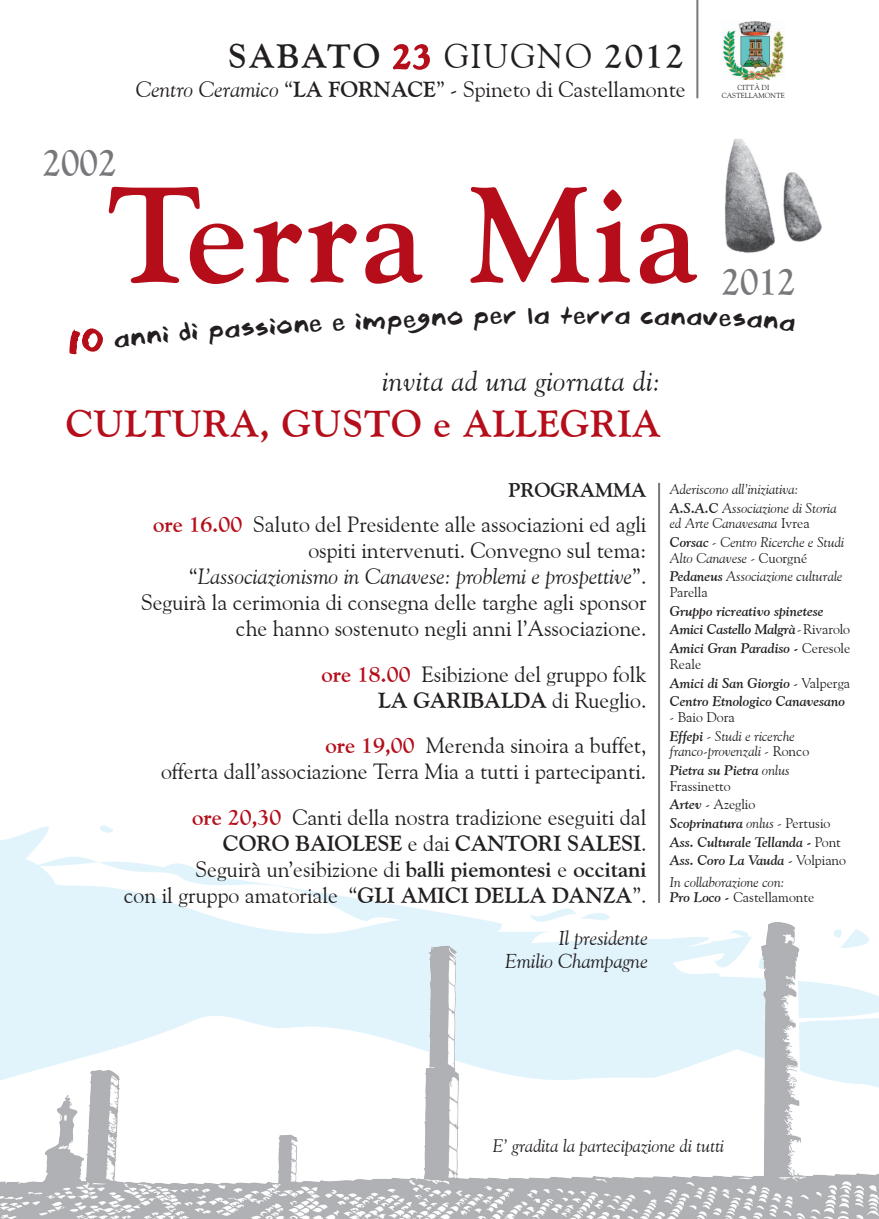
<style>
.page{position:relative;width:879px;height:1219px;background:#fff}
.page>*{position:absolute;margin:0;border:0;box-sizing:border-box;transform-origin:0 0}
.t1{font:700 135.5px "Goudy Old Style BT";letter-spacing:.03em;color:#b50e1a}
.t2{font:700 38.1px "Goudy Old Style BT";color:#76787b;scale:.9 1}
.t3{font:700 38px "Goudy Old Style BT";letter-spacing:.02em;color:#b50e1a}
.t4{font:700 34px "Goudy Old Style BT";letter-spacing:.06em;color:#231f20}
.t5{font:italic 28px "Goudy Old Style BT";letter-spacing:.02em;color:#231f20}
.t6{font:28px "Brook 23";letter-spacing:.06em;color:#231f20}
.t7{font:22px/26px "Goudy Old Style BT";color:#231f20;text-align:right}
.t8{font:italic 20px/23px "Goudy Old Style BT";color:#231f20;text-align:right}
.t9{font:700 20px "Goudy Old Style BT";color:#231f20}
.t10{font:italic 18px "Goudy Old Style BT";color:#231f20}
.t11{font:italic 14px/18.6px "Goudy Old Style BT";color:#231f20}
.t12{font:italic 700 14px/18.6px "Goudy Old Style BT";color:#231f20}
.t13{font:14px "Goudy Old Style BT";color:#231f20}
.t14{font:7.3px/8.7px "Goudy Old Style BT";color:#231f20;text-align:center}
.s1{color:#b50e1a}
.s2{font-weight:400}
.s3{font-style:italic}
.s4{font-weight:700}
.s5{font-weight:700;color:#b50e1a}
.s6{font-style:normal}
.s7{font-weight:400;font-style:normal}
</style>
<div class="page">
<svg style="left:0;top:799px;width:784px;height:124px"></svg>
<svg style="left:393px;top:44px;width:37px;height:26px"></svg>
<hr style="left:696px;top:0;width:2px;height:98px;background:#76787b">
<svg style="left:100px;top:822px;width:13px;height:13px"></svg>
<img style="left:724px;top:138px;width:98px;height:115px">
<svg style="left:529px;top:898px;width:81px;height:25px"></svg>
<img style="left:722px;top:22px;width:62px;height:58px">
<img style="left:0;top:923px;width:879px;height:296px">
<hr style="left:658px;top:483px;width:2px;height:420px;background:#76787b">
<svg style="left:69px;top:328px;width:34px;height:27px"></svg>
<h2 class="t2" style="left:43px;top:140px;width:84px">2002</h2>
<h3 class="t4" style="left:228px;top:36px;width:457px">SABATO <span class="s1">23</span> <span class="s2">GIUGNO</span> 2012</h3>
<p class="t7" style="left:136px;top:76px;width:551px"><span class="s3">Centro Ceramico</span> “<span class="s4">LA FORNACE</span>” - Spineto di Castellamonte</p>
<h1 class="t1" style="left:107px;top:151px;width:592px">Terra Mia</h1>
<p class="t6" style="left:255px;top:310px;width:148px;rotate:-3deg">sione e imp</p>
<p class="t6" style="left:528px;top:299px;width:88px">la terr</p>
<p class="t6" style="left:616px;top:298px;width:88px;rotate:1deg">a cana</p>
<p class="t5" style="left:382px;top:364px;width:280px">invita ad una giornata di:</p>
<h3 class="t3" style="left:66px;top:400px;width:596px">CULTURA, GUSTO e ALLEGRIA</h3>
<p class="t14" style="left:722px;top:83px;width:65px">CITTÀ DI<br>CASTELLAMONTE</p>
<h2 class="t2" style="left:721px;top:259px;width:84px">2012</h2>
<p class="t9" style="left:508px;top:478px;width:140px">PROGRAMMA</p>
<p class="t7" style="left:141px;top:511px;width:507px"><span class="s5">ore 16.00</span> Saluto del Presidente alle associazioni ed agli ospiti intervenuti. Convegno sul tema:<br>“<span class="s3">L’associazionismo in Canavese: problemi e prospettive</span>”.<br>Seguirà la cerimonia di consegna delle targhe agli sponsor che hanno sostenuto negli anni l’Associazione.</p>
<p class="t7" style="left:321px;top:660px;width:326px"><span class="s5">ore 18.00</span> Esibizione del gruppo folk<br><span class="s4">LA GARIBALDA</span> di Rueglio.</p>
<p class="t7" style="left:161px;top:732px;width:487px"><span class="s5">ore 19,00</span> Merenda sinoira a buffet,<br>offerta dall’associazione Terra Mia a tutti i partecipanti.</p>
<p class="t7" style="left:124px;top:804px;width:524px"><span class="s5">ore 20,30</span> Canti della nostra tradizione eseguiti dal <span class="s4">CORO BAIOLESE</span> e dai <span class="s4">CANTORI SALESI</span>.<br>Seguirà un’esibizione di <span class="s4">balli piemontesi</span> e <span class="s4">occitani<br></span>con il gruppo amatoriale “<span class="s4">GLI AMICI DELLA DANZA</span>”.</p>
<p class="t8" style="left:505px;top:926px;width:144px">Il presidente<br>Emilio Champagne</p>
<p class="t11" style="left:670px;top:480px;width:168px">Aderiscono all’iniziativa:<br><span class="s4">A.S.A.C</span> Associazione di Storia</p>
<p class="t11" style="left:670px;top:514px;width:176px">ed Arte Canavesana <span class="s6">Ivrea<br></span><span class="s4">Corsac</span> - Centro Ricerche e Studi</p>
<p class="t11" style="left:670px;top:548px;width:174px">Alto Canavese - <span class="s6">Cuorgné<br></span><span class="s4">Pedaneus</span> Associazione culturale</p>
<p class="t13" style="left:670px;top:584px;width:39px">Parella</p>
<p class="t12" style="left:670px;top:601px;width:182px">Gruppo ricreativo spinetese<br>Amici Castello Malgrà<span class="s2">-</span><span class="s7">Rivarolo<br></span>Amici Gran Paradiso - <span class="s7">Ceresole</span></p>
<p class="t12" style="left:670px;top:654px;width:182px"><span class="s7">Reale<br></span>Amici di San Giorgio <span class="s7">- Valperga<br></span>Centro Etnologico Canavesano</p>
<p class="t11" style="left:670px;top:707px;width:126px">- <span class="s6">Baio Dora<br></span><span class="s4">Effepi</span> - Studi e ricerche</p>
<p class="t11" style="left:670px;top:742px;width:141px">franco-provenzali - <span class="s6">Ronco<br></span><span class="s4">Pietra su Pietra</span> onlus</p>
<p class="t12" style="left:670px;top:776px;width:178px"><span class="s7">Frassinetto<br></span>Artev <span class="s7">- Azeglio<br></span>Scoprinatura <span class="s2">onlus -</span> <span class="s7">Pertusio<br></span>Ass. Culturale Tellanda - <span class="s7">Pont<br></span>Ass. Coro La Vauda <span class="s7">- Volpiano</span></p>
<p class="t11" style="left:670px;top:874px;width:146px;line-height:15.8px">In collaborazione con:<br><span class="s4">Pro Loco -</span> <span class="s6">Castellamonte</span></p>
<p class="t10" style="left:493px;top:1134px;width:233px">E’ gradita la partecipazione di tutti</p>
</div>
